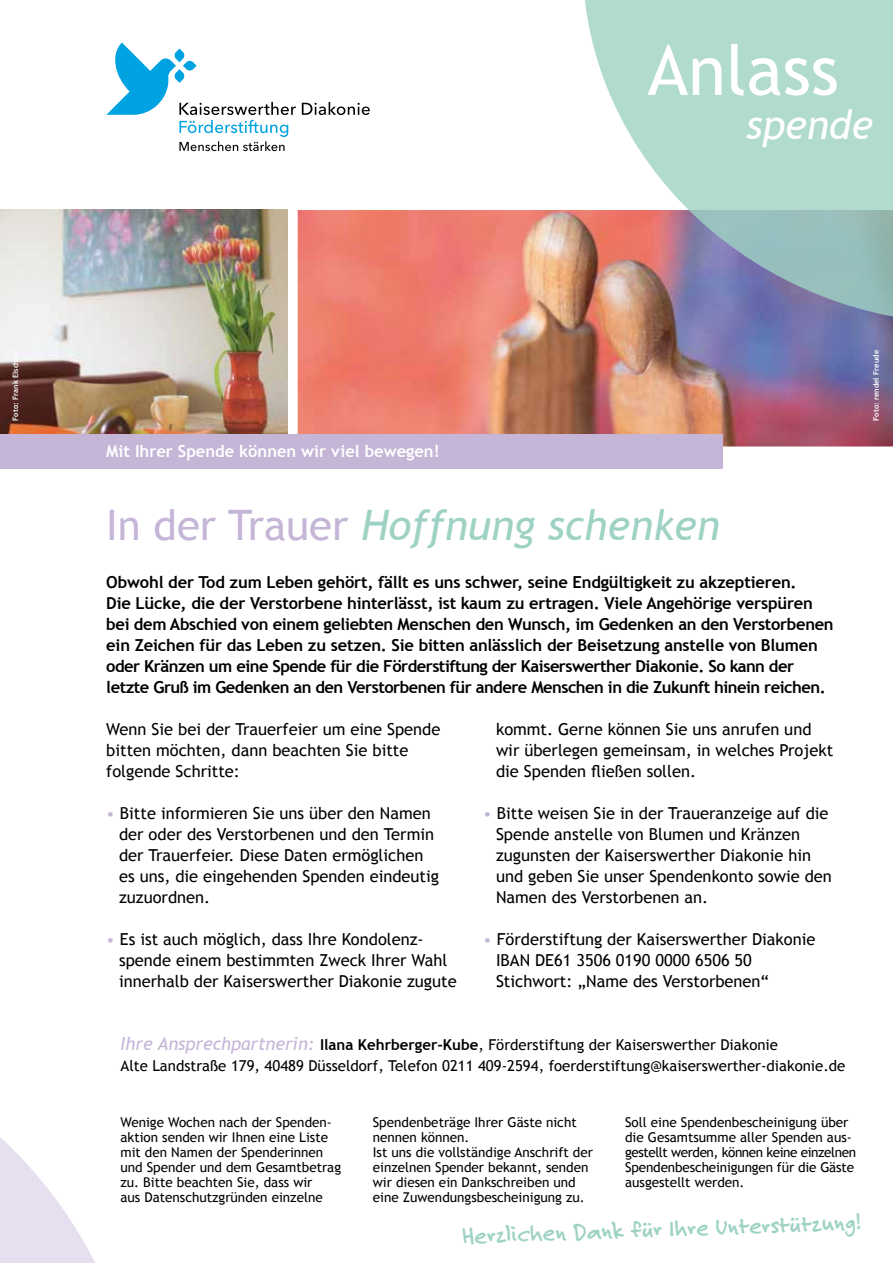
<style>
.page{position:relative;width:893px;height:1263px;background:#fff}
.page>*{position:absolute;margin:0;border:0;box-sizing:border-box;transform-origin:0 0}
.t1{font:69.3px "Trebuchet MS";color:#fff}
.t2{font:italic 42px "Trebuchet MS";color:#9ed2c4}
.t3{font:italic 40.35px "Trebuchet MS";color:#fff}
.t4{font:700 24px "Felt Tip Roman";color:#9ed2c4}
.t5{font:16.5px/21px "Trebuchet MS";color:#000}
.t6{font:700 16.5px/21px "Trebuchet MS";letter-spacing:-.02em;color:#000}
.t7{font:700 16.5px "Trebuchet MS";color:#fff}
.t8{font:15px/21px "Trebuchet MS";color:#000}
.t9{font:13.5px/14.9px "Trebuchet MS";color:#000}
.t10{font:700 7.5px "Trebuchet MS";color:#fff}
.s1{font-style:normal;color:#c5b5d7}
.s2{color:#c5b5d7}
.s3{font-style:italic;font-size:18px;color:#c5b5d7}
.s4{font-weight:700}
</style>
<div class="page">
<img style="left:0;top:210px;width:287px;height:224px">
<svg style="left:0;top:1137px;width:95px;height:126px"></svg>
<img style="left:298px;top:210px;width:595px;height:236px">
<div style="left:0;top:434px;width:723px;height:34px;background:#c5b5d7"></div>
<svg style="left:583px;top:0;width:310px;height:324px;background:#b0c4c2"></svg>
<svg style="left:106px;top:43px;width:264px;height:108px"></svg>
<h1 class="t1" style="left:647px;top:30px;width:193px">Anlass</h1>
<h3 class="t3" style="left:746px;top:101px;width:128px">spende</h3>
<p class="t10" style="left:11px;top:421px;width:74px;rotate:-90deg">Foto: Frank Elschner</p>
<p class="t10" style="left:871px;top:421px;width:72px;rotate:-90deg">Foto: rendel Freude</p>
<p class="t7" style="left:106px;top:441px;width:335px">Mit Ihrer Spende können wir viel bewegen!</p>
<h2 class="t2" style="left:106px;top:501px;width:615px"><span class="s1">In der Trauer</span> Hoffnung schenken</h2>
<p class="t6" style="left:106px;top:572px;width:729px">Obwohl der Tod zum Leben gehört, fällt es uns schwer, seine Endgültigkeit zu akzeptieren.<br>Die Lücke, die der Verstorbene hinterlässt, ist kaum zu ertragen. Viele Angehörige verspüren bei dem Abschied von einem geliebten Menschen den Wunsch, im Gedenken an den Verstorbenen ein Zeichen für das Leben zu setzen. Sie bitten anlässlich der Beisetzung anstelle von Blumen oder Kränzen um eine Spende für die Förderstiftung der Kaiserswerther Diakonie. So kann der letzte Gruß im Gedenken an den Verstorbenen für andere Menschen in die Zukunft hinein reichen.</p>
<p class="t5" style="left:106px;top:719px;width:336px">Wenn Sie bei der Trauerfeier um eine Spende bitten möchten, dann beachten Sie bitte folgende Schritte:</p>
<p class="t5" style="left:119px;top:803px;width:322px;text-indent:-13px"><span class="s2">•</span> Bitte informieren Sie uns über den Namen der oder des Verstorbenen und den Termin der Trauerfeier. Diese Daten ermöglichen es uns, die eingehenden Spenden eindeutig zuzuordnen.</p>
<p class="t5" style="left:119px;top:929px;width:339px;text-indent:-13px"><span class="s2">•</span> Es ist auch möglich, dass Ihre Kondolenz&shy;spende einem bestimmten Zweck Ihrer Wahl innerhalb der Kaiserswerther Diakonie zugute</p>
<p class="t5" style="left:496px;top:719px;width:339px">kommt. Gerne können Sie uns anrufen und wir überlegen gemeinsam, in welches Projekt die Spenden fließen sollen.</p>
<p class="t5" style="left:496px;top:803px;width:337px;text-indent:-13px"><span class="s2">•</span> Bitte weisen Sie in der Traueranzeige auf die Spende anstelle von Blumen und Kränzen zugunsten der Kaiserswerther Diakonie hin und geben Sie unser Spendenkonto sowie den Namen des Verstorbenen an.</p>
<p class="t5" style="left:496px;top:929px;width:321px;text-indent:-13px"><span class="s2">•</span> Förderstiftung der Kaiserswerther Diakonie<br>IBAN DE61 3506 0190 0000 6506 50<br>Stichwort: „Name des Verstorbenen“</p>
<p class="t8" style="left:120px;top:1034px;width:726px"><span class="s3">Ihre Ansprechpartnerin:</span> <span class="s4">Ilana Kehrberger-Kube</span>, Förderstiftung der Kaiserswerther Diakonie<br>Alte Landstraße 179, 40489 Düsseldorf, Telefon 0211 409-2594, foerderstiftung@kaiserswerther-diakonie.de</p>
<p class="t9" style="left:120px;top:1115px;width:222px">Wenige Wochen nach der Spenden&shy;aktion senden wir Ihnen eine Liste mit den Namen der Spenderinnen und Spender und dem Gesamtbetrag zu. Bitte beachten Sie, dass wir<br>aus Datenschutzgründen einzelne</p>
<p class="t9" style="left:373px;top:1115px;width:222px">Spendenbeträge Ihrer Gäste nicht nennen können.<br>Ist uns die vollständige Anschrift der einzelnen Spender bekannt, senden wir diesen ein Dankschreiben und eine Zuwendungsbescheinigung zu.</p>
<p class="t9" style="left:625px;top:1115px;width:232px">Soll eine Spendenbescheinigung über die Gesamtsumme aller Spenden aus&shy;gestellt werden, können keine einzelnen Spendenbescheinigungen für die Gäste ausgestellt werden.</p>
<h3 class="t4" style="left:461px;top:1220px;width:401px;rotate:-2deg">Herzlichen Dank für Ihre Unterstützung!</h3>
</div>
